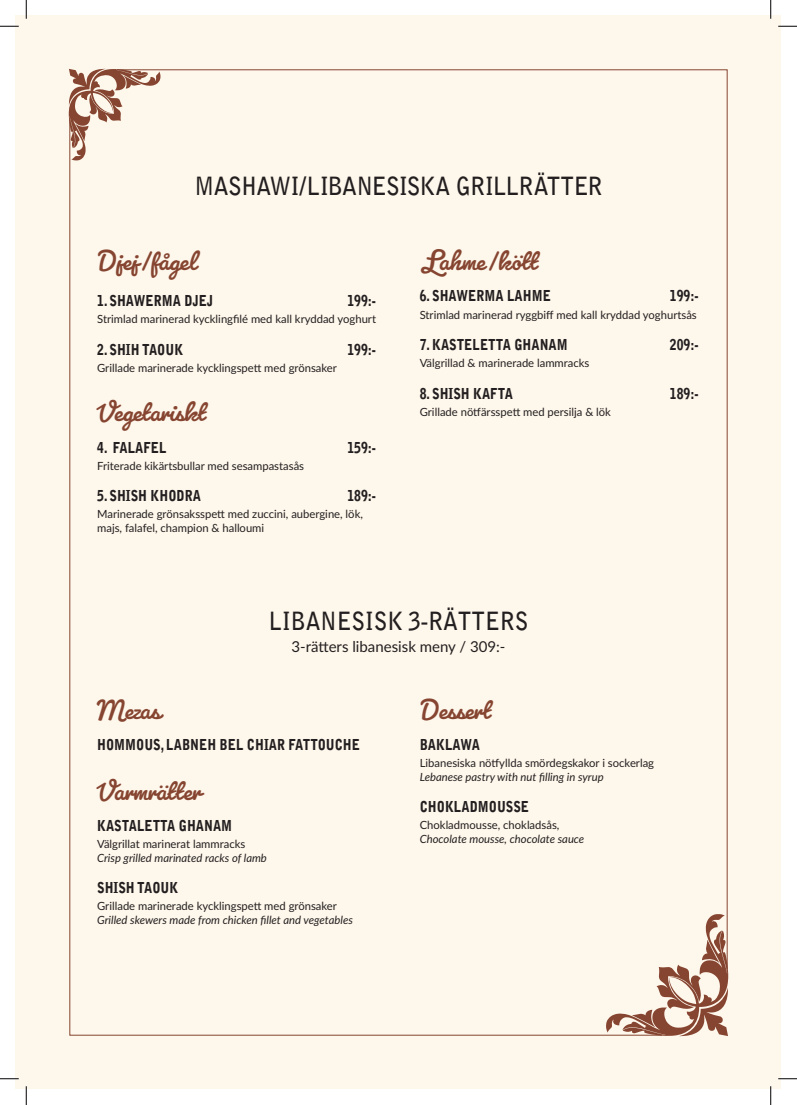
<style>
.page{position:relative;width:797px;height:1105px;background:#fff}
.page>*{position:absolute;margin:0;border:0;box-sizing:border-box;transform-origin:0 0}
.t1{font:700 30px "Pacifico";color:#864531}
.t2{font:700 25px "Bell Gothic";letter-spacing:-.03em;color:#231f20;scale:.89 1}
.t3{font:700 25px "Bell Gothic";letter-spacing:-.01em;color:#231f20;scale:.89 1}
.t4{font:900 15px "Bell Gothic";color:#231f20;scale:.82 1}
.t5{font:15px "Lato";color:#231f20}
.t6{font:11.25px/13.5px "Lato";color:#231f20}
.t7{font:italic 11.25px "Lato";color:#231f20}
</style>
<div class="page">
<div style="left:16px;top:16px;width:765px;height:1073px;background:#fef7eb"></div>
<svg style="left:69px;top:69px;width:91px;height:91px"></svg>
<svg style="left:606px;top:914px;width:122px;height:122px"></svg>
<svg style="left:0;top:25px;width:19px;height:2px"></svg>
<svg style="left:778px;top:25px;width:19px;height:2px"></svg>
<svg style="left:0;top:1078px;width:19px;height:1px"></svg>
<svg style="left:778px;top:1078px;width:19px;height:1px"></svg>
<svg style="left:25px;top:0;width:2px;height:19px"></svg>
<svg style="left:25px;top:1086px;width:2px;height:19px"></svg>
<svg style="left:770px;top:0;width:1px;height:19px"></svg>
<svg style="left:770px;top:1086px;width:1px;height:19px"></svg>
<p class="t2" style="left:194px;top:171px;width:460px">MASHAWI/LIBANESISKA GRILLRÄTTER</p>
<p class="t1" style="left:97px;top:242px;width:100px">Djej/fågel</p>
<p class="t4" style="left:97px;top:292px;width:143px">1. SHAWERMA DJEJ</p>
<p class="t4" style="left:347px;top:292px;width:37px">199:-</p>
<p class="t6" style="left:97px;top:312px;width:280px">Strimlad marinerad kycklingfilé med kall kryddad yoghurt</p>
<p class="t4" style="left:97px;top:340px;width:106px">2. SHIH TAOUK</p>
<p class="t4" style="left:347px;top:340px;width:37px">199:-</p>
<p class="t6" style="left:97px;top:360px;width:241px">Grillade marinerade kycklingspett med grönsaker</p>
<p class="t1" style="left:97px;top:393px;width:110px">Vegetariskt</p>
<p class="t4" style="left:97px;top:438px;width:86px">4. FALAFEL</p>
<p class="t4" style="left:347px;top:438px;width:37px">159:-</p>
<p class="t6" style="left:97px;top:458px;width:208px">Friterade kikärtsbullar med sesampastasås</p>
<p class="t4" style="left:97px;top:487px;width:128px">5. SHISH KHODRA</p>
<p class="t4" style="left:347px;top:487px;width:37px">189:-</p>
<p class="t6" style="left:97px;top:507px;width:267px">Marinerade grönsaksspett med zuccini, aubergine, lök, majs, falafel, champion &amp; halloumi</p>
<p class="t1" style="left:420px;top:242px;width:119px">Lahme/kött</p>
<p class="t4" style="left:420px;top:287px;width:161px">6. SHAWERMA LAHME</p>
<p class="t4" style="left:670px;top:287px;width:37px">199:-</p>
<p class="t6" style="left:420px;top:307px;width:278px">Strimlad marinerad ryggbiff med kall kryddad yoghurtsås</p>
<p class="t4" style="left:420px;top:336px;width:182px">7. KASTELETTA GHANAM</p>
<p class="t4" style="left:670px;top:336px;width:37px">209:-</p>
<p class="t6" style="left:420px;top:356px;width:171px">Välgrillad &amp; marinerade lammracks</p>
<p class="t4" style="left:420px;top:384px;width:115px">8. SHISH KAFTA</p>
<p class="t4" style="left:670px;top:384px;width:37px">189:-</p>
<p class="t6" style="left:420px;top:404px;width:193px">Grillade nötfärsspett med persilja &amp; lök</p>
<p class="t3" style="left:269px;top:606px;width:293px">LIBANESISK 3-RÄTTERS</p>
<p class="t5" style="left:291px;top:635px;width:215px">3-rätters libanesisk meny / 309:-</p>
<p class="t1" style="left:97px;top:691px;width:64px">Mezas</p>
<p class="t4" style="left:97px;top:736px;width:322px">HOMMOUS, LABNEH BEL CHIAR FATTOUCHE</p>
<p class="t1" style="left:97px;top:772px;width:105px">Varmrätter</p>
<p class="t4" style="left:97px;top:817px;width:166px">KASTALETTA GHANAM</p>
<p class="t6" style="left:97px;top:837px;width:150px">Välgrillat marinerat lammracks</p>
<p class="t7" style="left:97px;top:850px;width:171px">Crisp grilled marinated racks of lamb</p>
<p class="t4" style="left:97px;top:879px;width:100px">SHISH TAOUK</p>
<p class="t6" style="left:97px;top:899px;width:241px">Grillade marinerade kycklingspett med grönsaker</p>
<p class="t7" style="left:97px;top:912px;width:257px">Grilled skewers made from chicken fillet and vegetables</p>
<p class="t1" style="left:420px;top:691px;width:72px">Dessert</p>
<p class="t4" style="left:420px;top:736px;width:75px">BAKLAWA</p>
<p class="t6" style="left:420px;top:756px;width:236px">Libanesiska nötfyllda smördegskakor i sockerlag</p>
<p class="t7" style="left:420px;top:769px;width:185px">Lebanese pastry with nut filling in syrup</p>
<p class="t4" style="left:420px;top:798px;width:135px">CHOKLADMOUSSE</p>
<p class="t6" style="left:420px;top:818px;width:141px">Chokladmousse, chokladsås,</p>
<p class="t7" style="left:420px;top:831px;width:166px">Chocolate mousse, chocolate sauce</p>
</div>
